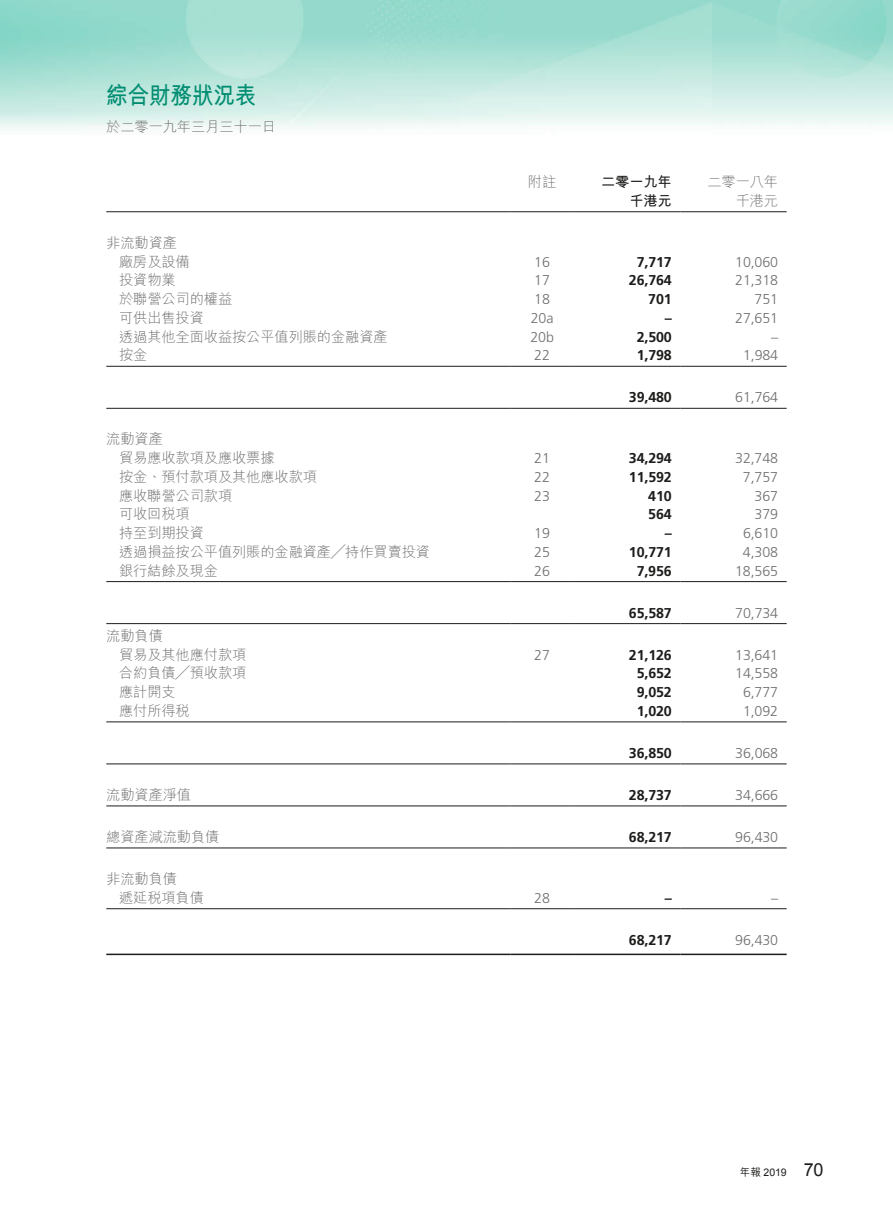
<style>
.page{position:relative;width:893px;height:1212px;background:#fff}
.page>*{position:absolute;margin:0;border:0;box-sizing:border-box;transform-origin:0 0}
.t1{font:700 24px "M Hei HK";letter-spacing:-.01em;color:#008d72;scale:.9 1}
.t2{font:18px "Arial";color:#1c1c1b}
.t3{font:300 14.25px "M Hei HK";letter-spacing:-.01em;color:#6f6f6f}
.t4{font:300 14.25px "Frutiger LT Std";letter-spacing:-.01em;color:#6f6f6f}
.t5{font:700 14.25px "Frutiger LT Std";letter-spacing:-.01em;color:#1c1c1b}
.t6{font:700 14.25px "M Hei HK";letter-spacing:-.01em;color:#1c1c1b}
.t7{font:10.5px "Arial";color:#1c1c1b}
.s1{font-family:"M Hei HK";font-weight:500}
</style>
<div class="page">
<hr style="left:106px;top:211px;width:404px;height:1px;background:#1c1c1b">
<hr style="left:510px;top:211px;width:64px;height:1px;background:#1c1c1b">
<hr style="left:574px;top:211px;width:106px;height:1px;background:#1c1c1b">
<hr style="left:680px;top:211px;width:107px;height:1px;background:#1c1c1b">
<hr style="left:106px;top:366px;width:404px;height:1px;background:#1c1c1b">
<hr style="left:510px;top:366px;width:64px;height:1px;background:#1c1c1b">
<hr style="left:574px;top:366px;width:106px;height:1px;background:#1c1c1b">
<hr style="left:680px;top:366px;width:107px;height:1px;background:#1c1c1b">
<hr style="left:106px;top:408px;width:404px;height:1px;background:#1c1c1b">
<hr style="left:510px;top:408px;width:64px;height:1px;background:#1c1c1b">
<hr style="left:574px;top:408px;width:106px;height:1px;background:#1c1c1b">
<hr style="left:680px;top:408px;width:107px;height:1px;background:#1c1c1b">
<hr style="left:106px;top:581px;width:404px;height:1px;background:#1c1c1b">
<hr style="left:510px;top:581px;width:64px;height:1px;background:#1c1c1b">
<hr style="left:574px;top:581px;width:106px;height:1px;background:#1c1c1b">
<hr style="left:680px;top:581px;width:107px;height:1px;background:#1c1c1b">
<hr style="left:106px;top:623px;width:404px;height:1px;background:#1c1c1b">
<hr style="left:510px;top:623px;width:64px;height:1px;background:#1c1c1b">
<hr style="left:574px;top:623px;width:106px;height:1px;background:#1c1c1b">
<hr style="left:680px;top:623px;width:107px;height:1px;background:#1c1c1b">
<hr style="left:106px;top:721px;width:404px;height:1px;background:#1c1c1b">
<hr style="left:510px;top:721px;width:64px;height:1px;background:#1c1c1b">
<hr style="left:574px;top:721px;width:106px;height:1px;background:#1c1c1b">
<hr style="left:680px;top:721px;width:107px;height:1px;background:#1c1c1b">
<hr style="left:106px;top:763px;width:404px;height:1px;background:#1c1c1b">
<hr style="left:510px;top:763px;width:64px;height:1px;background:#1c1c1b">
<hr style="left:574px;top:763px;width:106px;height:1px;background:#1c1c1b">
<hr style="left:680px;top:763px;width:107px;height:1px;background:#1c1c1b">
<hr style="left:106px;top:805px;width:404px;height:1px;background:#1c1c1b">
<hr style="left:510px;top:805px;width:64px;height:1px;background:#1c1c1b">
<hr style="left:574px;top:805px;width:106px;height:1px;background:#1c1c1b">
<hr style="left:680px;top:805px;width:107px;height:1px;background:#1c1c1b">
<hr style="left:106px;top:847px;width:404px;height:1px;background:#1c1c1b">
<hr style="left:510px;top:847px;width:64px;height:1px;background:#1c1c1b">
<hr style="left:574px;top:847px;width:106px;height:1px;background:#1c1c1b">
<hr style="left:680px;top:847px;width:107px;height:1px;background:#1c1c1b">
<hr style="left:106px;top:908px;width:404px;height:1px;background:#1c1c1b">
<hr style="left:510px;top:908px;width:64px;height:1px;background:#1c1c1b">
<hr style="left:574px;top:908px;width:106px;height:1px;background:#1c1c1b">
<hr style="left:680px;top:908px;width:107px;height:1px;background:#1c1c1b">
<hr style="left:106px;top:953px;width:404px;height:2px;background:#1c1c1b">
<hr style="left:510px;top:953px;width:64px;height:2px;background:#1c1c1b">
<hr style="left:574px;top:953px;width:106px;height:2px;background:#1c1c1b">
<hr style="left:680px;top:953px;width:107px;height:2px;background:#1c1c1b">
<h1 class="t1" style="left:106px;top:78px;width:168px">綜合財務狀況表</h1>
<p class="t3" style="left:106px;top:116px;width:171px">於二零一九年三月三十一日</p>
<p class="t3" style="left:528px;top:172px;width:30px">附註</p>
<p class="t6" style="left:601px;top:171px;width:72px">二零一九年</p>
<p class="t3" style="left:707px;top:172px;width:72px">二零一八年</p>
<p class="t6" style="left:629px;top:190px;width:44px">千港元</p>
<p class="t3" style="left:736px;top:191px;width:44px">千港元</p>
<p class="t3" style="left:106px;top:233px;width:72px">非流動資產</p>
<p class="t3" style="left:119px;top:251px;width:72px">廠房及設備</p>
<p class="t4" style="left:534px;top:254px;width:17px">16</p>
<p class="t5" style="left:637px;top:253px;width:37px">7,717</p>
<p class="t4" style="left:735px;top:254px;width:45px">10,060</p>
<p class="t3" style="left:119px;top:270px;width:58px">投資物業</p>
<p class="t4" style="left:534px;top:272px;width:17px">17</p>
<p class="t5" style="left:629px;top:272px;width:45px">26,764</p>
<p class="t4" style="left:735px;top:272px;width:45px">21,318</p>
<p class="t3" style="left:119px;top:289px;width:115px">於聯營公司的權益</p>
<p class="t4" style="left:534px;top:291px;width:17px">18</p>
<p class="t5" style="left:648px;top:291px;width:25px">701</p>
<p class="t4" style="left:755px;top:291px;width:25px">751</p>
<p class="t3" style="left:119px;top:308px;width:86px">可供出售投資</p>
<p class="t4" style="left:531px;top:310px;width:24px">20a</p>
<p class="t5" style="left:665px;top:309px;width:9px">–</p>
<p class="t4" style="left:735px;top:310px;width:45px">27,651</p>
<p class="t3" style="left:119px;top:326px;width:270px">透過其他全面收益按公平值列賬的金融資產</p>
<p class="t4" style="left:530px;top:329px;width:25px">20b</p>
<p class="t5" style="left:637px;top:328px;width:37px">2,500</p>
<p class="t4" style="left:771px;top:329px;width:9px">–</p>
<p class="t3" style="left:119px;top:345px;width:30px">按金</p>
<p class="t4" style="left:534px;top:347px;width:17px">22</p>
<p class="t5" style="left:637px;top:347px;width:37px">1,798</p>
<p class="t4" style="left:743px;top:347px;width:37px">1,984</p>
<p class="t5" style="left:629px;top:389px;width:45px">39,480</p>
<p class="t4" style="left:735px;top:389px;width:45px">61,764</p>
<p class="t3" style="left:106px;top:429px;width:58px">流動資產</p>
<p class="t3" style="left:119px;top:448px;width:157px">貿易應收款項及應收票據</p>
<p class="t4" style="left:534px;top:450px;width:17px">21</p>
<p class="t5" style="left:629px;top:450px;width:45px">34,294</p>
<p class="t4" style="left:735px;top:450px;width:45px">32,748</p>
<p class="t3" style="left:119px;top:467px;width:200px">按金、預付款項及其他應收款項</p>
<p class="t4" style="left:534px;top:469px;width:17px">22</p>
<p class="t5" style="left:629px;top:468px;width:45px">11,592</p>
<p class="t4" style="left:743px;top:469px;width:37px">7,757</p>
<p class="t3" style="left:119px;top:485px;width:115px">應收聯營公司款項</p>
<p class="t4" style="left:534px;top:488px;width:17px">23</p>
<p class="t5" style="left:648px;top:487px;width:25px">410</p>
<p class="t4" style="left:755px;top:488px;width:25px">367</p>
<p class="t3" style="left:119px;top:504px;width:72px">可收回稅項</p>
<p class="t5" style="left:648px;top:506px;width:25px">564</p>
<p class="t4" style="left:755px;top:506px;width:25px">379</p>
<p class="t3" style="left:119px;top:523px;width:86px">持至到期投資</p>
<p class="t4" style="left:534px;top:525px;width:17px">19</p>
<p class="t5" style="left:665px;top:525px;width:9px">–</p>
<p class="t4" style="left:743px;top:525px;width:37px">6,610</p>
<p class="t3" style="left:119px;top:542px;width:313px">透過損益按公平值列賬的金融資產╱持作買賣投資</p>
<p class="t4" style="left:534px;top:544px;width:17px">25</p>
<p class="t5" style="left:629px;top:544px;width:45px">10,771</p>
<p class="t4" style="left:743px;top:544px;width:37px">4,308</p>
<p class="t3" style="left:119px;top:560px;width:101px">銀行結餘及現金</p>
<p class="t4" style="left:534px;top:563px;width:17px">26</p>
<p class="t5" style="left:637px;top:562px;width:37px">7,956</p>
<p class="t4" style="left:735px;top:563px;width:45px">18,565</p>
<p class="t5" style="left:629px;top:604px;width:45px">65,587</p>
<p class="t4" style="left:735px;top:605px;width:45px">70,734</p>
<p class="t3" style="left:106px;top:626px;width:58px">流動負債</p>
<p class="t3" style="left:119px;top:644px;width:129px">貿易及其他應付款項</p>
<p class="t4" style="left:534px;top:647px;width:17px">27</p>
<p class="t5" style="left:629px;top:646px;width:45px">21,126</p>
<p class="t4" style="left:735px;top:647px;width:45px">13,641</p>
<p class="t3" style="left:119px;top:663px;width:129px">合約負債╱預收款項</p>
<p class="t5" style="left:637px;top:665px;width:37px">5,652</p>
<p class="t4" style="left:735px;top:665px;width:45px">14,558</p>
<p class="t3" style="left:119px;top:682px;width:58px">應計開支</p>
<p class="t5" style="left:637px;top:684px;width:37px">9,052</p>
<p class="t4" style="left:743px;top:684px;width:37px">6,777</p>
<p class="t3" style="left:119px;top:701px;width:72px">應付所得稅</p>
<p class="t5" style="left:637px;top:703px;width:37px">1,020</p>
<p class="t4" style="left:743px;top:703px;width:37px">1,092</p>
<p class="t5" style="left:629px;top:745px;width:45px">36,850</p>
<p class="t4" style="left:735px;top:745px;width:45px">36,068</p>
<p class="t3" style="left:106px;top:785px;width:86px">流動資產淨值</p>
<p class="t5" style="left:629px;top:787px;width:45px">28,737</p>
<p class="t4" style="left:735px;top:787px;width:45px">34,666</p>
<p class="t3" style="left:106px;top:827px;width:115px">總資產減流動負債</p>
<p class="t3" style="left:106px;top:869px;width:72px">非流動負債</p>
<p class="t5" style="left:629px;top:829px;width:45px">68,217</p>
<p class="t4" style="left:735px;top:829px;width:45px">96,430</p>
<p class="t3" style="left:119px;top:887px;width:86px">遞延稅項負債</p>
<p class="t4" style="left:534px;top:890px;width:17px">28</p>
<p class="t5" style="left:665px;top:889px;width:9px">–</p>
<p class="t4" style="left:771px;top:890px;width:9px">–</p>
<p class="t5" style="left:629px;top:931px;width:45px">68,217</p>
<p class="t4" style="left:735px;top:932px;width:45px">96,430</p>
<p class="t7" style="left:740px;top:1165px;width:48px"><span class="s1">年報</span> 2019</p>
<p class="t2" style="left:804px;top:1158px;width:21px">70</p>
</div>
